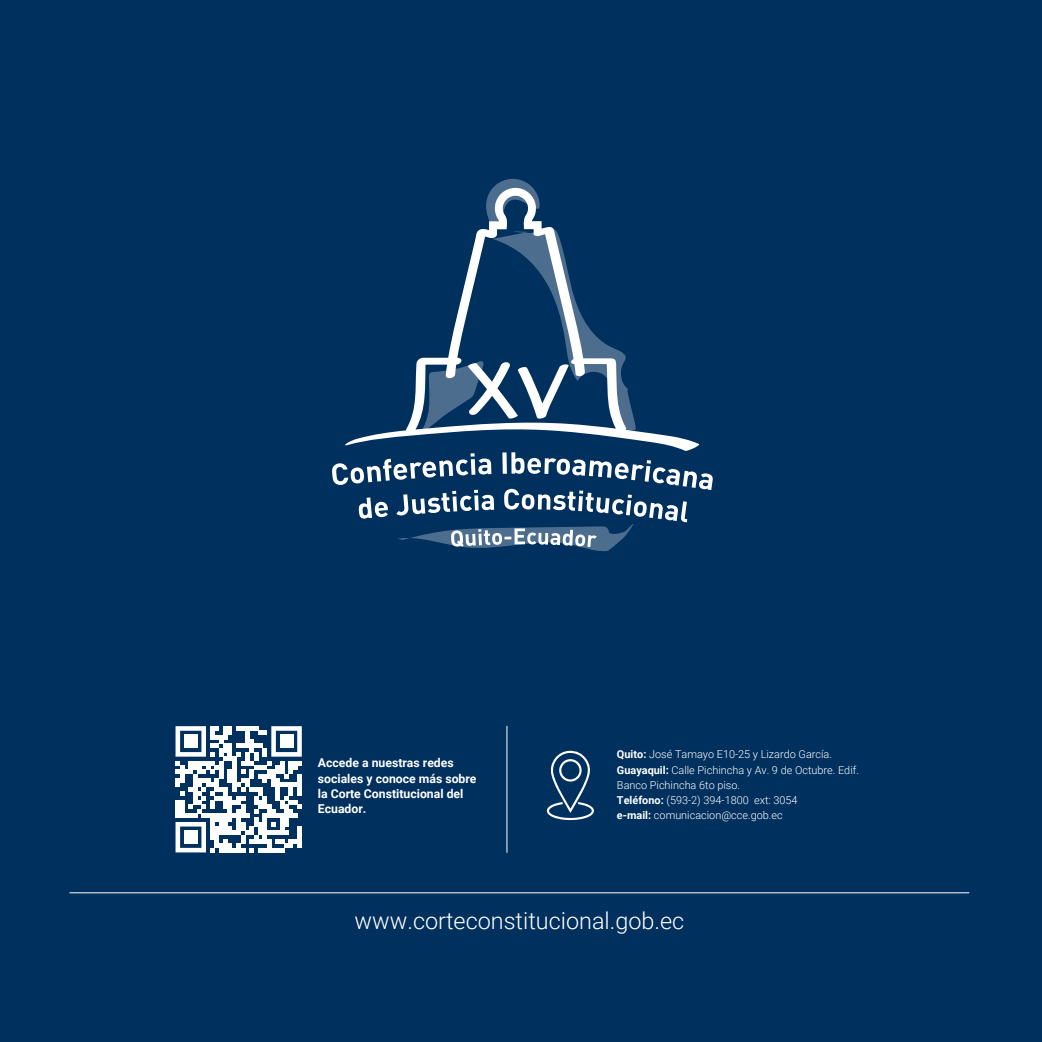
<style>
.page{position:relative;width:1042px;height:1042px;background:#00305d}
.page>*{position:absolute;margin:0;border:0;box-sizing:border-box;transform-origin:0 0}
.t1{font:300 23.45px "Roboto";color:#fff}
.t2{font:700 12.25px/15.2px "Roboto";color:#fff}
.t3{font:300 10.85px/15.2px "Roboto";color:#fff}
.s1{font-weight:700}
</style>
<div class="page">
<svg style="left:332px;top:452px;width:381px;height:99px"></svg>
<svg style="left:345px;top:186px;width:355px;height:265px"></svg>
<svg style="left:175px;top:726px;width:127px;height:126px"></svg>
<div style="left:184px;top:735px;width:13px;height:13px;background:#fff"></div>
<div style="left:280px;top:735px;width:13px;height:13px;background:#fff"></div>
<div style="left:184px;top:830px;width:13px;height:14px;background:#fff"></div>
<hr style="left:506px;top:726px;width:1px;height:126px;background:#fff">
<hr style="left:70px;top:892px;width:899px;height:1px;background:#fff">
<svg style="left:546px;top:750px;width:48px;height:70px"></svg>
<p class="t2" style="left:318px;top:755px;width:160px">Accede a nuestras redes sociales y conoce más sobre la Corte Constitucional del<br>Ecuador.</p>
<p class="t3" style="left:617px;top:746px;width:243px"><span class="s1">Quito:</span> José Tamayo E10-25 y Lizardo García.<br><span class="s1">Guayaquil:</span> Calle Pichincha y Av. 9 de Octubre. Edif.<br>Banco Pichincha 6to piso.<br><span class="s1">Teléfono:</span> (593-2) 394-1800 ext: 3054<br><span class="s1">e-mail:</span> comunicacion@cce.gob.ec</p>
<h1 class="t1" style="left:354px;top:904px;width:331px">www.corteconstitucional.gob.ec</h1>
</div>
